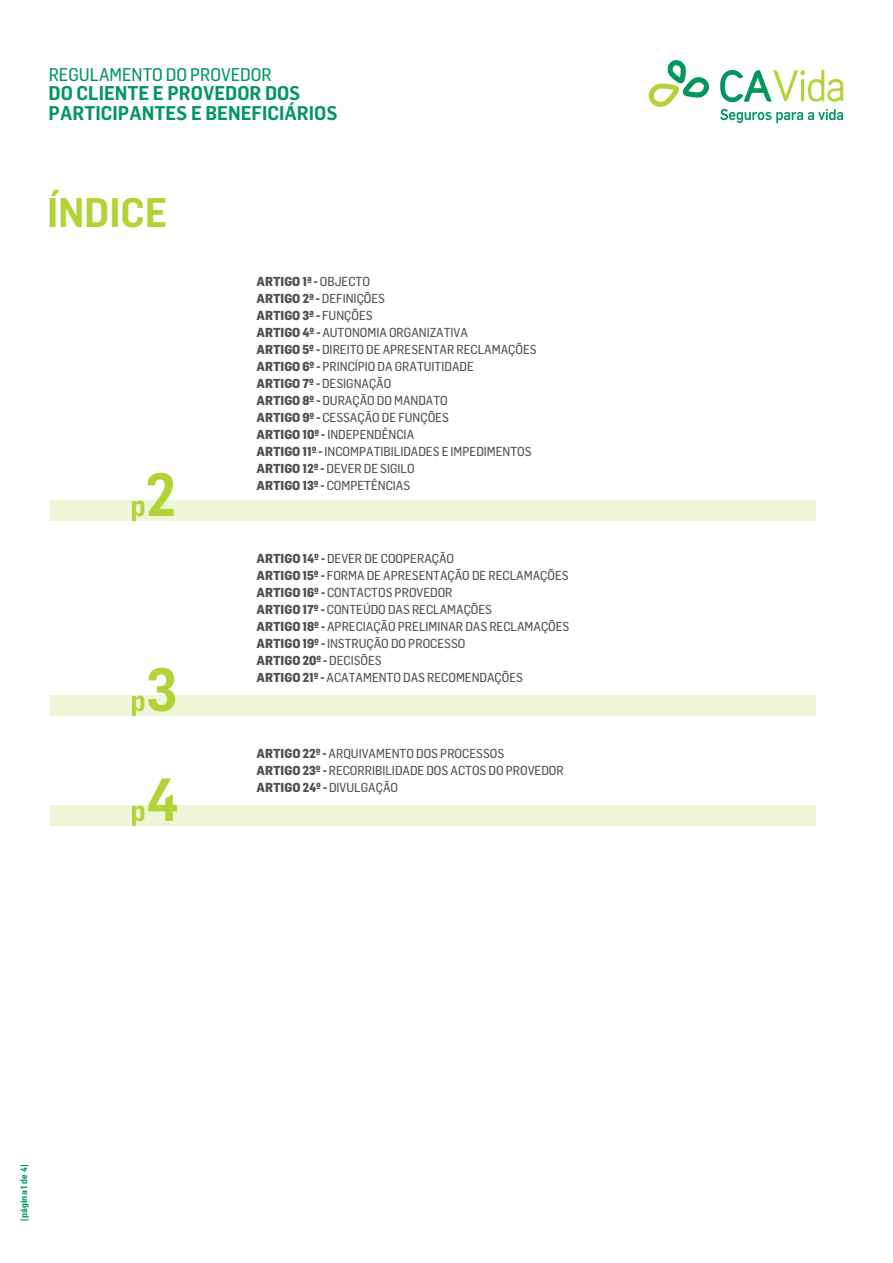
<style>
.page{position:relative;width:893px;height:1263px;background:#fff}
.page>*{position:absolute;margin:0;border:0;box-sizing:border-box;transform-origin:0 0}
.t1{font:600 40.5px "Flama Semicondensed";color:#b2d235}
.t2{font:600 28.65px "Flama Semicondensed";color:#b2d235}
.t3{font:600 19.5px/19.5px "Flama Semicondensed";color:#00965e}
.t4{font:18px "Flama Semicond Basic";color:#00965e}
.t5{font:12.75px/17px "Flama Semicond Basic";color:#505050}
.t6{font:800 12.75px "Flama Semicond";color:#505050}
.t7{font:700 9px "Flama Semicond";letter-spacing:.02em;color:#00965e}
.s1{font-size:59.55px}
.s2{font-family:"Flama Semicond Basic";font-weight:400}
.s3{font-family:"Flama Semicond";font-weight:800}
</style>
<div class="page">
<svg style="left:720px;top:109px;width:123px;height:14px"></svg>
<svg style="left:720px;top:70px;width:123px;height:32px"></svg>
<svg style="left:648px;top:60px;width:61px;height:47px"></svg>
<div style="left:50px;top:501px;width:765px;height:20px;background:#eff6d7"></div>
<div style="left:50px;top:696px;width:765px;height:20px;background:#eff6d7"></div>
<div style="left:50px;top:806px;width:765px;height:20px;background:#eff6d7"></div>
<h3 class="t4" style="left:49px;top:65px;width:224px">REGULAMENTO DO PROVEDOR</h3>
<h3 class="t3" style="left:49px;top:83px;width:290px">DO CLIENTE E PROVEDOR DOS<br>PARTICIPANTES E BENEFICIÁRIOS</h3>
<h1 class="t1" style="left:47px;top:186px;width:122px">ÍNDICE</h1>
<h2 class="t2" style="left:130px;top:487px;width:47px">p<span class="s1">2</span></h2>
<h2 class="t2" style="left:130px;top:682px;width:49px">p<span class="s1">3</span></h2>
<h2 class="t2" style="left:130px;top:792px;width:50px">p<span class="s1">4</span></h2>
<p class="t6" style="left:256px;top:273px;width:115px">ARTIGO 1ª - <span class="s2">OBJECTO</span></p>
<p class="t5" style="left:256px;top:289px;width:130px"><span class="s3">ARTIGO 2ª -</span> DEFINIÇÕES</p>
<p class="t6" style="left:256px;top:307px;width:118px">ARTIGO 3ª - <span class="s2">FUNÇÕES</span></p>
<p class="t5" style="left:256px;top:323px;width:281px"><span class="s3">ARTIGO 4º -</span> AUTONOMIA ORGANIZATIVA<br><span class="s3">ARTIGO 5º -</span> DIREITO DE APRESENTAR RECLAMAÇÕES <span class="s3">ARTIGO 6º -</span> PRINCÍPIO DA GRATUITIDADE<br><span class="s3">ARTIGO 7º -</span> DESIGNAÇÃO<br><span class="s3">ARTIGO 8º -</span> DURAÇÃO DO MANDATO<br><span class="s3">ARTIGO 9º -</span> CESSAÇÃO DE FUNÇÕES<br><span class="s3">ARTIGO 10º -</span> INDEPENDÊNCIA<br><span class="s3">ARTIGO 11º -</span> INCOMPATIBILIDADES E IMPEDIMENTOS <span class="s3">ARTIGO 12º -</span> DEVER DE SIGILO<br><span class="s3">ARTIGO 13º -</span> COMPETÊNCIAS</p>
<p class="t5" style="left:256px;top:550px;width:314px"><span class="s3">ARTIGO 14º -</span> DEVER DE COOPERAÇÃO<br><span class="s3">ARTIGO 15º -</span> FORMA DE APRESENTAÇÃO DE RECLAMAÇÕES <span class="s3">ARTIGO 16º -</span> CONTACTOS PROVEDOR<br><span class="s3">ARTIGO 17º -</span> CONTEÚDO DAS RECLAMAÇÕES<br><span class="s3">ARTIGO 18º -</span> APRECIAÇÃO PRELIMINAR DAS RECLAMAÇÕES <span class="s3">ARTIGO 19º -</span> INSTRUÇÃO DO PROCESSO</p>
<p class="t6" style="left:256px;top:653px;width:127px">ARTIGO 20º - <span class="s2">DECISÕES</span></p>
<p class="t5" style="left:256px;top:669px;width:268px"><span class="s3">ARTIGO 21º -</span> ACATAMENTO DAS RECOMENDAÇÕES</p>
<p class="t5" style="left:256px;top:745px;width:309px"><span class="s3">ARTIGO 22º -</span> ARQUIVAMENTO DOS PROCESSOS<br><span class="s3">ARTIGO 23º -</span> RECORRIBILIDADE DOS ACTOS DO PROVEDOR</p>
<p class="t6" style="left:256px;top:780px;width:143px">ARTIGO 24º - <span class="s2">DIVULGAÇÃO</span></p>
<p class="t7" style="left:19px;top:1221px;width:58px;rotate:-90deg">[página 1 de 4]</p>
</div>
